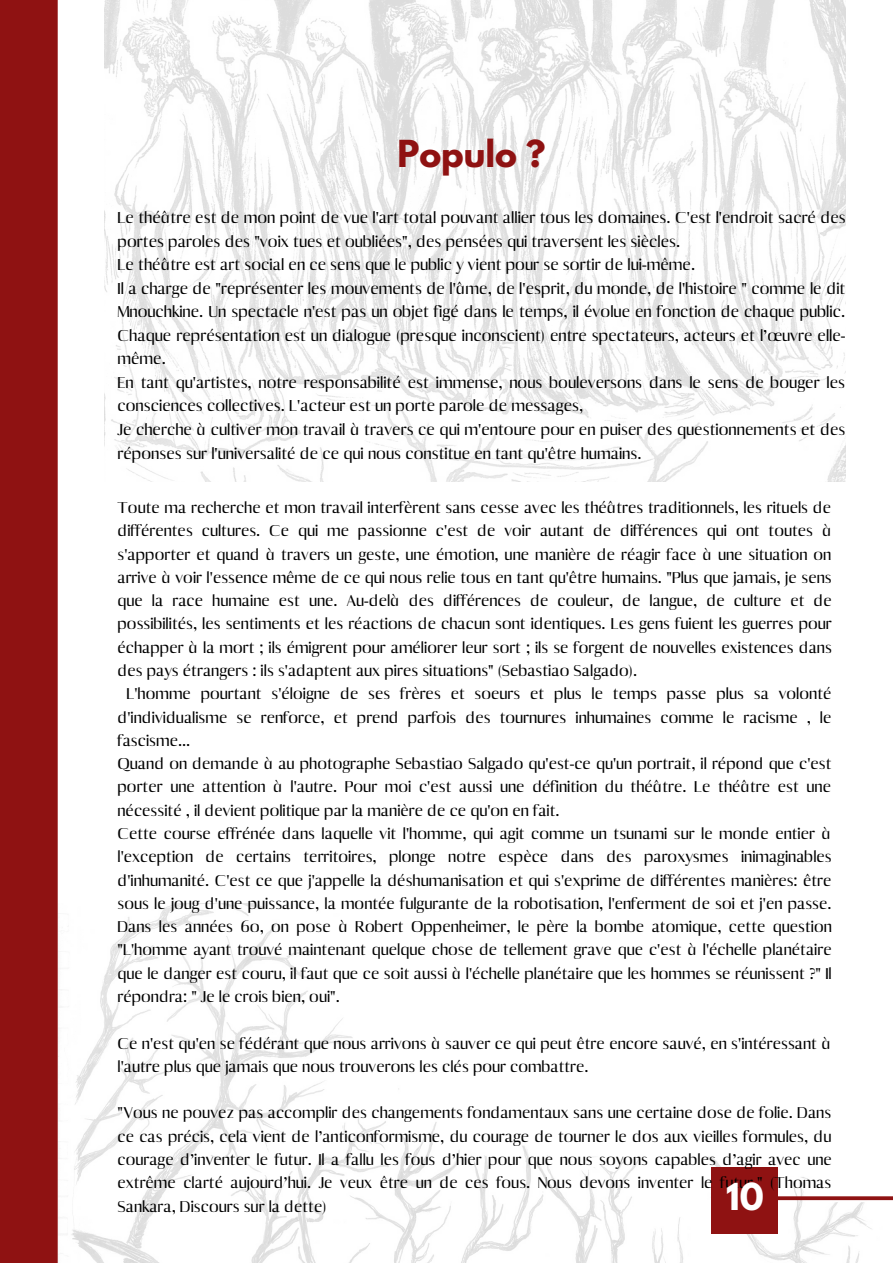
<style>
.page{position:relative;width:893px;height:1264px;background:#fff}
.page>*{position:absolute;margin:0;border:0;box-sizing:border-box;transform-origin:0 0}
.t1{font:700 33px "League Spartan";color:#8f1212}
.t2{font:700 33px "League Spartan";color:#fff}
.t3{font:16.95px/23.5px "Abril";color:#000}
.t4{font:16.8px/23.2px "Abril";color:#000}
</style>
<div class="page">
<img style="left:71px;top:903px;width:801px;height:359px">
<svg style="left:53px;top:0;width:7px;height:1262px"></svg>
<svg style="left:778px;top:1183px;width:114px;height:29px"></svg>
<div style="left:711px;top:1167px;width:67px;height:66px;background:#8f1212"></div>
<div style="left:0;top:0;width:53px;height:1262px;background:#8f1212"></div>
<img style="left:104px;top:0;width:741px;height:481px">
<h1 class="t1" style="left:397px;top:138px;width:150px">Populo ?</h1>
<p class="t3" style="left:117px;top:206px;width:729px">Le théâtre est de mon point de vue l'art total pouvant allier tous les domaines. C'est l'endroit sacré des portes paroles des "voix tues et oubliées", des pensées qui traversent les siècles.<br>Le théâtre est art social en ce sens que le public y vient pour se sortir de lui-même.<br>Il a charge de "représenter les mouvements de l'âme, de l'esprit, du monde, de l'histoire " comme le dit Mnouchkine. Un spectacle n'est pas un objet figé dans le temps, il évolue en fonction de chaque public.<br>Chaque représentation est un dialogue (presque inconscient) entre spectateurs, acteurs et l’œuvre elle&shy;même.<br>En tant qu'artistes, notre responsabilité est immense, nous bouleversons dans le sens de bouger les consciences collectives. L'acteur est un porte parole de messages,<br>Je cherche à cultiver mon travail à travers ce qui m'entoure pour en puiser des questionnements et des réponses sur l'universalité de ce qui nous constitue en tant qu'être humains.</p>
<p class="t4" style="left:117px;top:496px;width:715px">Toute ma recherche et mon travail interfèrent sans cesse avec les théâtres traditionnels, les rituels de</p>
<p class="t4" style="left:117px;top:519px;width:715px">différentes cultures. Ce qui me passionne c'est de voir autant de différences qui ont toutes à</p>
<p class="t4" style="left:117px;top:542px;width:715px">s'apporter et quand à travers un geste, une émotion, une manière de réagir face à une situation on</p>
<p class="t4" style="left:117px;top:566px;width:715px">arrive à voir l'essence même de ce qui nous relie tous en tant qu'être humains. "Plus que jamais, je sens</p>
<p class="t4" style="left:117px;top:589px;width:715px">que la race humaine est une. Au-delà des différences de couleur, de langue, de culture et de</p>
<p class="t4" style="left:117px;top:612px;width:715px">possibilités, les sentiments et les réactions de chacun sont identiques. Les gens fuient les guerres pour</p>
<p class="t4" style="left:117px;top:635px;width:716px">échapper à la mort ; ils émigrent pour améliorer leur sort ; ils se forgent de nouvelles existences dans</p>
<p class="t4" style="left:117px;top:659px;width:521px">des pays étrangers : ils s'adaptent aux pires situations" (Sebastiao Salgado).</p>
<p class="t4" style="left:126px;top:682px;width:706px">L'homme pourtant s'éloigne de ses frères et soeurs et plus le temps passe plus sa volonté</p>
<p class="t4" style="left:117px;top:705px;width:715px">d'individualisme se renforce, et prend parfois des tournures inhumaines comme le racisme , le</p>
<p class="t4" style="left:117px;top:728px;width:74px">fascisme...</p>
<p class="t4" style="left:117px;top:752px;width:715px">Quand on demande à au photographe Sebastiao Salgado qu'est-ce qu'un portrait, il répond que c'est</p>
<p class="t4" style="left:117px;top:775px;width:715px">porter une attention à l'autre. Pour moi c'est aussi une définition du théâtre. Le théâtre est une</p>
<p class="t4" style="left:117px;top:798px;width:443px">nécessité , il devient politique par la manière de ce qu'on en fait.</p>
<p class="t4" style="left:117px;top:822px;width:715px">Cette course effrénée dans laquelle vit l'homme, qui agit comme un tsunami sur le monde entier à</p>
<p class="t4" style="left:117px;top:845px;width:715px">l'exception de certains territoires, plonge notre espèce dans des paroxysmes inimaginables</p>
<p class="t4" style="left:117px;top:868px;width:715px">d'inhumanité. C'est ce que j'appelle la déshumanisation et qui s'exprime de différentes manières: être</p>
<p class="t4" style="left:117px;top:891px;width:715px">sous le joug d'une puissance, la montée fulgurante de la robotisation, l'enferment de soi et j'en passe.</p>
<p class="t4" style="left:117px;top:915px;width:716px">Dans les années 60, on pose à Robert Oppenheimer, le père la bombe atomique, cette question</p>
<p class="t4" style="left:117px;top:938px;width:715px">"L'homme ayant trouvé maintenant quelque chose de tellement grave que c'est à l'échelle planétaire</p>
<p class="t4" style="left:117px;top:961px;width:715px">que le danger est couru, il faut que ce soit aussi à l'échelle planétaire que les hommes se réunissent ?" Il</p>
<p class="t4" style="left:117px;top:984px;width:224px">répondra: " Je le crois bien, oui".</p>
<p class="t4" style="left:117px;top:1031px;width:715px">Ce n'est qu'en se fédérant que nous arrivons à sauver ce qui peut être encore sauvé, en s'intéressant à l'autre plus que jamais que nous trouverons les clés pour combattre.</p>
<p class="t4" style="left:117px;top:1101px;width:716px;text-align:justify">"Vous ne pouvez pas accomplir des changements fondamentaux sans une certaine dose de folie. Dans ce cas précis, cela vient de l’anticonformisme, du courage de tourner le dos aux vieilles formules, du courage d’inventer le futur. Il a fallu les fous d’hier pour que nous soyons capables d’agir avec une extrême clarté aujourd’hui. Je veux être un de ces fous. Nous devons inventer le futur." (Thomas Sankara, Discours sur la dette)</p>
<h1 class="t2" style="left:726px;top:1180px;width:39px">10</h1>
</div>
